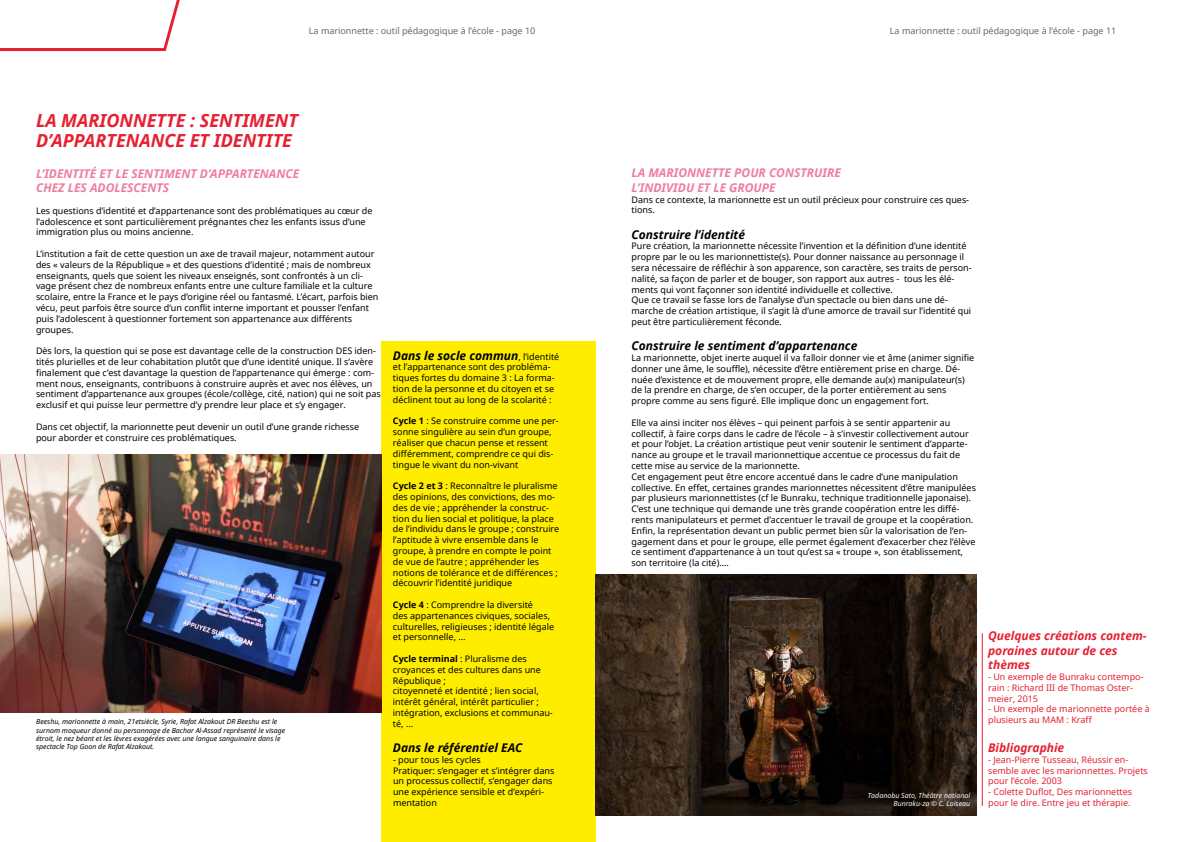
<style>
.page{position:relative;width:1191px;height:842px;background:#fff}
.page>*{position:absolute;margin:0;border:0;box-sizing:border-box;transform-origin:0 0}
.t1{font:italic 700 18px/20px "Noto Sans";color:#e62031}
.t2{font:italic 700 12px "Noto Sans";color:#000}
.t3{font:italic 700 12px/14.4px "Noto Sans";color:#ef7d9e}
.t4{font:italic 700 12px/14.4px "Noto Sans";color:#e62031}
.t5{font:9px/10.8px "Noto Sans";color:#000}
.t6{font:9px/10.8px "Noto Sans";color:#e62031}
.t7{font:9px "Noto Sans";color:#686868}
.t8{font:italic 7px/8.4px "Noto Sans";color:#000}
.t9{font:italic 7px/8.4px "Noto Sans";color:#fff;text-align:right}
.s1{font-weight:400;font-style:normal;font-size:9px}
.s2{font-weight:700}
</style>
<div class="page">
<svg style="left:0;top:0;width:180px;height:51px"></svg>
<div style="left:381px;top:342px;width:214px;height:500px;background:#ffed00"></div>
<img style="left:0;top:455px;width:381px;height:257px">
<img style="left:595px;top:574px;width:381px;height:241px">
<hr style="left:982px;top:633px;width:1px;height:173px;background:#e62031">
<p class="t7" style="left:309px;top:24px;width:228px">La marionnette : outil pédagogique à l’école - page 10</p>
<p class="t7" style="left:890px;top:24px;width:228px">La marionnette : outil pédagogique à l’école - page 11</p>
<h1 class="t1" style="left:36px;top:110px;width:263px">LA MARIONNETTE : SENTIMENT<br>D’APPARTENANCE ET IDENTITE</h1>
<h2 class="t3" style="left:36px;top:166px;width:265px">L’IDENTITÉ ET LE SENTIMENT D’APPARTENANCE<br>CHEZ LES ADOLESCENTS</h2>
<p class="t5" style="left:36px;top:205px;width:338px">Les questions d’identité et d’appartenance sont des problématiques au cœur de l’adolescence et sont particulièrement prégnantes chez les enfants issus d’une immigration plus ou moins ancienne.</p>
<p class="t5" style="left:36px;top:248px;width:344px">L’institution a fait de cette question un axe de travail majeur, notamment autour des « valeurs de la République » et des questions d’identité ; mais de nombreux enseignants, quels que soient les niveaux enseignés, sont confrontés à un cli&shy;vage présent chez de nombreux enfants entre une culture familiale et la culture scolaire, entre la France et le pays d’origine réel ou fantasmé. L’écart, parfois bien vécu, peut parfois être source d’un conflit interne important et pousser l’enfant puis l’adolescent à questionner fortement son appartenance aux différents groupes.</p>
<p class="t5" style="left:36px;top:345px;width:346px">Dès lors, la question qui se pose est davantage celle de la construction DES iden&shy;tités plurielles et de leur cohabitation plutôt que d’une identité unique. Il s’avère finalement que c’est davantage la question de l’appartenance qui émerge : com&shy;ment nous, enseignants, contribuons à construire auprès et avec nos élèves, un sentiment d’appartenance aux groupes (école/collège, cité, nation) qui ne soit pas exclusif et qui puisse leur permettre d’y prendre leur place et s’y engager.</p>
<p class="t5" style="left:36px;top:421px;width:325px">Dans cet objectif, la marionnette peut devenir un outil d’une grande richesse pour aborder et construire ces problématiques.</p>
<p class="t8" style="left:36px;top:717px;width:251px">Beeshu, marionnette à main, 21etsiècle, Syrie, Rafat Alzakout DR Beeshu est le surnom moqueur donné au personnage de Bachar Al-Assad représenté le visage étroit, le nez béant et les lèvres exagérées avec une langue sanguinaire dans le spectacle Top Goon de Rafat Alzakout.</p>
<h2 class="t2" style="left:393px;top:347px;width:168px">Dans le socle commun<span class="s1">, l’identité</span></h2>
<p class="t5" style="left:393px;top:361px;width:163px">et l’appartenance sont des probléma&shy;tiques fortes du domaine 3 : La forma&shy;tion de la personne et du citoyen et se déclinent tout au long de la scolarité :</p>
<p class="t5" style="left:393px;top:415px;width:167px"><span class="s2">Cycle 1</span> : Se construire comme une per&shy;sonne singulière au sein d’un groupe, réaliser que chacun pense et ressent différemment, comprendre ce qui dis&shy;tingue le vivant du non-vivant</p>
<p class="t5" style="left:393px;top:480px;width:168px"><span class="s2">Cycle 2 et 3</span> : Reconnaître le pluralisme des opinions, des convictions, des mo&shy;des de vie ; appréhender la construc&shy;tion du lien social et politique, la place de l’individu dans le groupe ; construire l’aptitude à vivre ensemble dans le groupe, à prendre en compte le point de vue de l’autre ; appréhender les notions de tolérance et de différences ; découvrir l’identité juridique</p>
<p class="t5" style="left:393px;top:599px;width:163px"><span class="s2">Cycle 4</span> : Comprendre la diversité<br>des appartenances civiques, sociales, culturelles, religieuses ; identité légale et personnelle, …</p>
<p class="t5" style="left:393px;top:653px;width:161px"><span class="s2">Cycle terminal</span> : Pluralisme des croyances et des cultures dans une<br>République ;<br>citoyenneté et identité ; lien social, intérêt général, intérêt particulier ; intégration, exclusions et communau&shy;té, …</p>
<h2 class="t2" style="left:393px;top:739px;width:131px">Dans le référentiel EAC</h2>
<p class="t5" style="left:393px;top:754px;width:163px">- pour tous les cycles<br>Pratiquer: s’engager et s’intégrer dans un processus collectif, s’engager dans une expérience sensible et d’expéri&shy;mentation</p>
<h2 class="t3" style="left:631px;top:165px;width:211px">LA MARIONNETTE POUR CONSTRUIRE<br>L’INDIVIDU ET LE GROUPE</h2>
<p class="t5" style="left:631px;top:194px;width:339px">Dans ce contexte, la marionnette est un outil précieux pour construire ces ques&shy;tions.</p>
<h2 class="t2" style="left:631px;top:226px;width:115px">Construire l’identité</h2>
<p class="t5" style="left:631px;top:240px;width:341px">Pure création, la marionnette nécessite l’invention et la définition d’une identité propre par le ou les marionnettiste(s). Pour donner naissance au personnage il sera nécessaire de réfléchir à son apparence, son caractère, ses traits de person&shy;nalité, sa façon de parler et de bouger, son rapport aux autres - tous les élé&shy;ments qui vont façonner son identité individuelle et collective.<br>Que ce travail se fasse lors de l’analyse d’un spectacle ou bien dans une dé&shy;marche de création artistique, il s’agit là d’une amorce de travail sur l’identité qui peut être particulièrement féconde.</p>
<h2 class="t2" style="left:631px;top:337px;width:227px">Construire le sentiment d’appartenance</h2>
<p class="t5" style="left:631px;top:352px;width:344px">La marionnette, objet inerte auquel il va falloir donner vie et âme (animer signifie donner une âme, le souffle), nécessite d’être entièrement prise en charge. Dé&shy;nuée d’existence et de mouvement propre, elle demande au(x) manipulateur(s) de la prendre en charge, de s’en occuper, de la porter entièrement au sens propre comme au sens figuré. Elle implique donc un engagement fort.</p>
<p class="t5" style="left:631px;top:417px;width:346px">Elle va ainsi inciter nos élèves – qui peinent parfois à se sentir appartenir au collectif, à faire corps dans le cadre de l’école – à s’investir collectivement autour et pour l’objet. La création artistique peut venir soutenir le sentiment d’apparte&shy;nance au groupe et le travail marionnettique accentue ce processus du fait de cette mise au service de la marionnette.<br>Cet engagement peut être encore accentué dans le cadre d’une manipulation collective. En effet, certaines grandes marionnettes nécessitent d’être manipulées par plusieurs marionnettistes (cf le Bunraku, technique traditionnelle japonaise).<br>C’est une technique qui demande une très grande coopération entre les diffé&shy;rents manipulateurs et permet d’accentuer le travail de groupe et la coopération.<br>Enfin, la représentation devant un public permet bien sûr la valorisation de l’en&shy;gagement dans et pour le groupe, elle permet également d’exacerber chez l’élève ce sentiment d’appartenance à un tout qu’est sa « troupe », son établissement, son territoire (la cité)....</p>
<p class="t9" style="left:868px;top:791px;width:104px">Tadanobu Sato, Théâtre national<br>Bunraku-za © C. Loiseau</p>
<h2 class="t4" style="left:988px;top:628px;width:160px">Quelques créations contem&shy;poraines autour de ces thèmes</h2>
<p class="t6" style="left:988px;top:671px;width:157px">- Un exemple de Bunraku contempo&shy;rain : Richard III de Thomas Oster&shy;meier, 2015</p>
<p class="t6" style="left:988px;top:703px;width:163px">- Un exemple de marionnette portée à plusieurs au MAM : Kraff</p>
<h2 class="t4" style="left:988px;top:740px;width:78px">Bibliographie</h2>
<p class="t6" style="left:988px;top:754px;width:161px">- Jean-Pierre Tusseau, Réussir en&shy;semble avec les marionnettes. Projets pour l’école. 2003</p>
<p class="t6" style="left:988px;top:786px;width:146px">- Colette Duflot, Des marionnettes pour le dire. Entre jeu et thérapie.</p>
</div>
